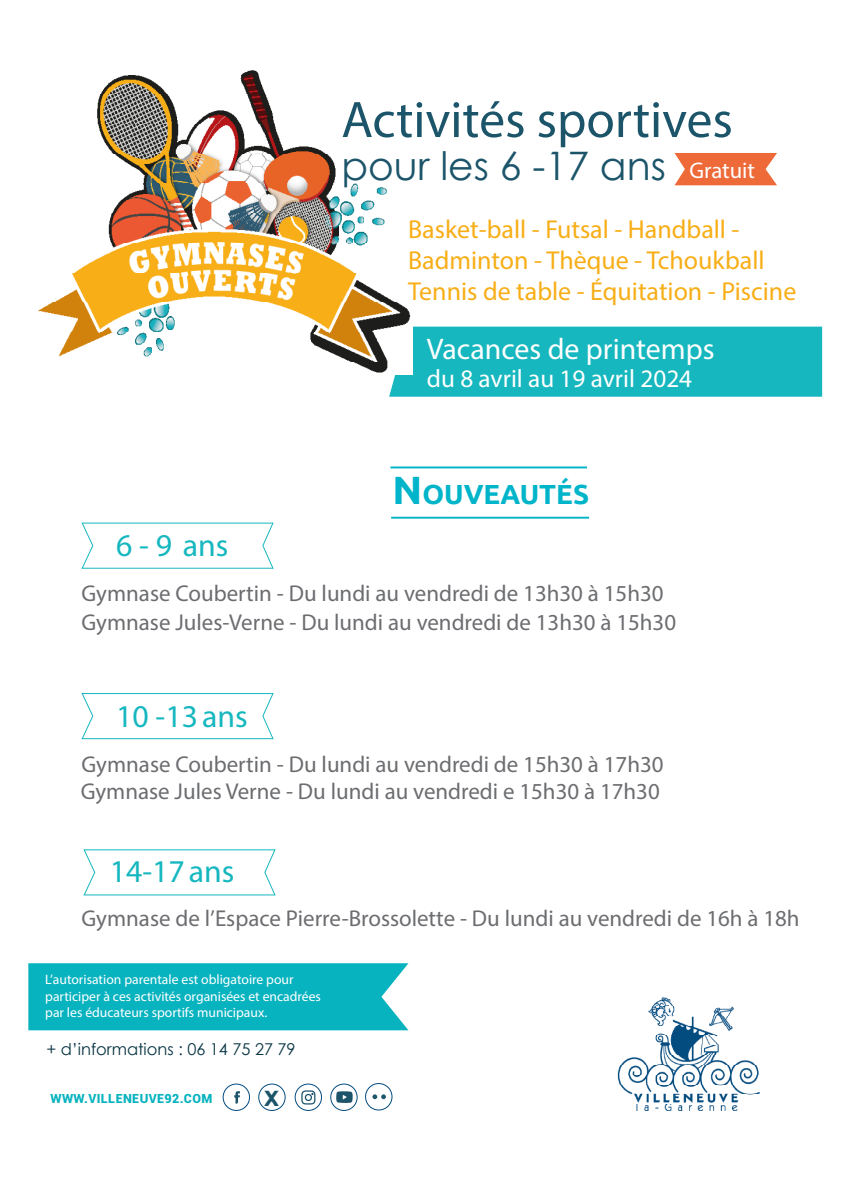
<style>
.page{position:relative;width:842px;height:1191px;background:#fff}
.page>*{position:absolute;margin:0;border:0;box-sizing:border-box;transform-origin:0 0}
.t1{font:51.6px "Myriad Pro";color:#1c556a}
.t2{font:39.2px "Century Gothic";color:#1c556a}
.t3{font:31.8px "Myriad Pro";color:#16b7bf}
.t4{font:29.8px "Myriad Pro";color:#fff}
.t5{font:700 27.6px "Ubuntu";color:#00b4c9}
.t6{font:26px/31.2px "Myriad Pro";color:#f8ae17}
.t7{font:25.2px "Myriad Pro";color:#fff}
.t8{font:23px "Myriad Pro";color:#6c6d70}
.t9{font:700 22.2px "Ubuntu";color:#1c556a}
.t10{font:16.2px "Century Gothic";color:#073443}
.t11{font:13.6px/16.4px "Myriad Pro";color:#fff}
.t12{font:900 12.6px "Roboto";letter-spacing:.03em;color:#07b3bf}
.s1{font-family:"Myriad Pro";font-size:22.8px;color:#fff}
.s2{font-size:39.4px}
</style>
<div class="page">
<div style="left:389px;top:326px;width:433px;height:71px;background:#16b7bf"></div>
<div style="left:223px;top:1083px;width:27px;height:28px;border:1px solid #044c80;border-radius:50%"></div>
<svg style="left:234px;top:1091px;width:6px;height:12px"></svg>
<div style="left:258px;top:1083px;width:28px;height:28px;border:1px solid #044c80;border-radius:50%"></div>
<div style="left:295px;top:1083px;width:27px;height:28px;border:1px solid #044c80;border-radius:50%"></div>
<svg style="left:301px;top:1090px;width:14px;height:14px"></svg>
<div style="left:330px;top:1083px;width:28px;height:28px;border:1px solid #044c80;border-radius:50%"></div>
<svg style="left:336px;top:1091px;width:17px;height:12px"></svg>
<div style="left:365px;top:1083px;width:27px;height:27px;border:1px solid #044c80;border-radius:50%"></div>
<svg style="left:372px;top:1094px;width:14px;height:5px"></svg>
<div style="left:28px;top:963px;width:380px;height:67px;background:#07b3bf"></div>
<svg style="left:81px;top:522px;width:193px;height:47px"></svg>
<svg style="left:81px;top:693px;width:193px;height:46px"></svg>
<svg style="left:83px;top:849px;width:193px;height:47px"></svg>
<img style="left:38px;top:70px;width:375px;height:304px">
<svg style="left:674px;top:153px;width:103px;height:32px;background:#ef7a4f"></svg>
<img style="left:617px;top:997px;width:143px;height:113px">
<hr style="left:390px;top:466px;width:197px;height:2px;background:#00b4c9">
<hr style="left:391px;top:517px;width:198px;height:1px;background:#00b4c9">
<p class="t1" style="left:341px;top:88px;width:393px">Activités sportives</p>
<p class="t2" style="left:341px;top:138px;width:415px">pour les 6 -17 ans <span class="s1">Gratuit</span></p>
<p class="t6" style="left:408px;top:213px;width:390px">Basket-ball - Futsal - Handball -<br>Badminton - Thèque - Tchoukball<br>Tennis de table - Équitation - Piscine</p>
<p class="t4" style="left:427px;top:331px;width:289px">Vacances de printemps</p>
<p class="t7" style="left:427px;top:363px;width:267px">du 8 avril au 19 avril 2024</p>
<p class="t3" style="left:116px;top:526px;width:114px">6 - 9 ans</p>
<p class="t5" style="left:392px;top:477px;width:198px"><span class="s2">N</span>OUVEAUTÉS</p>
<p class="t8" style="left:81px;top:579px;width:584px">Gymnase Coubertin - Du lundi au vendredi de 13h30 à 15h30</p>
<p class="t8" style="left:81px;top:608px;width:596px">Gymnase Jules-Verne - Du lundi au vendredi de 13h30 à 15h30</p>
<p class="t3" style="left:116px;top:696px;width:133px">10 -13 ans</p>
<p class="t8" style="left:81px;top:750px;width:584px">Gymnase Coubertin - Du lundi au vendredi de 15h30 à 17h30</p>
<p class="t8" style="left:81px;top:777px;width:581px">Gymnase Jules Verne - Du lundi au vendredi e 15h30 à 17h30</p>
<p class="t3" style="left:189px;top:851px;width:47px">ans</p>
<p class="t8" style="left:81px;top:904px;width:720px">Gymnase de l’Espace Pierre-Brossolette - Du lundi au vendredi de 16h à 18h</p>
<p class="t11" style="left:45px;top:971px;width:277px">L’autorisation parentale est obligatoire pour participer à ces activités organisées et encadrées par les éducateurs sportifs municipaux.</p>
<p class="t10" style="left:47px;top:1038px;width:251px">+ d’informations : 06 14 75 27 79</p>
<p class="t12" style="left:50px;top:1089px;width:163px">WWW.VILLENEUVE92.COM</p>
<p class="t9" style="left:264px;top:1084px;width:16px">X</p>
</div>
